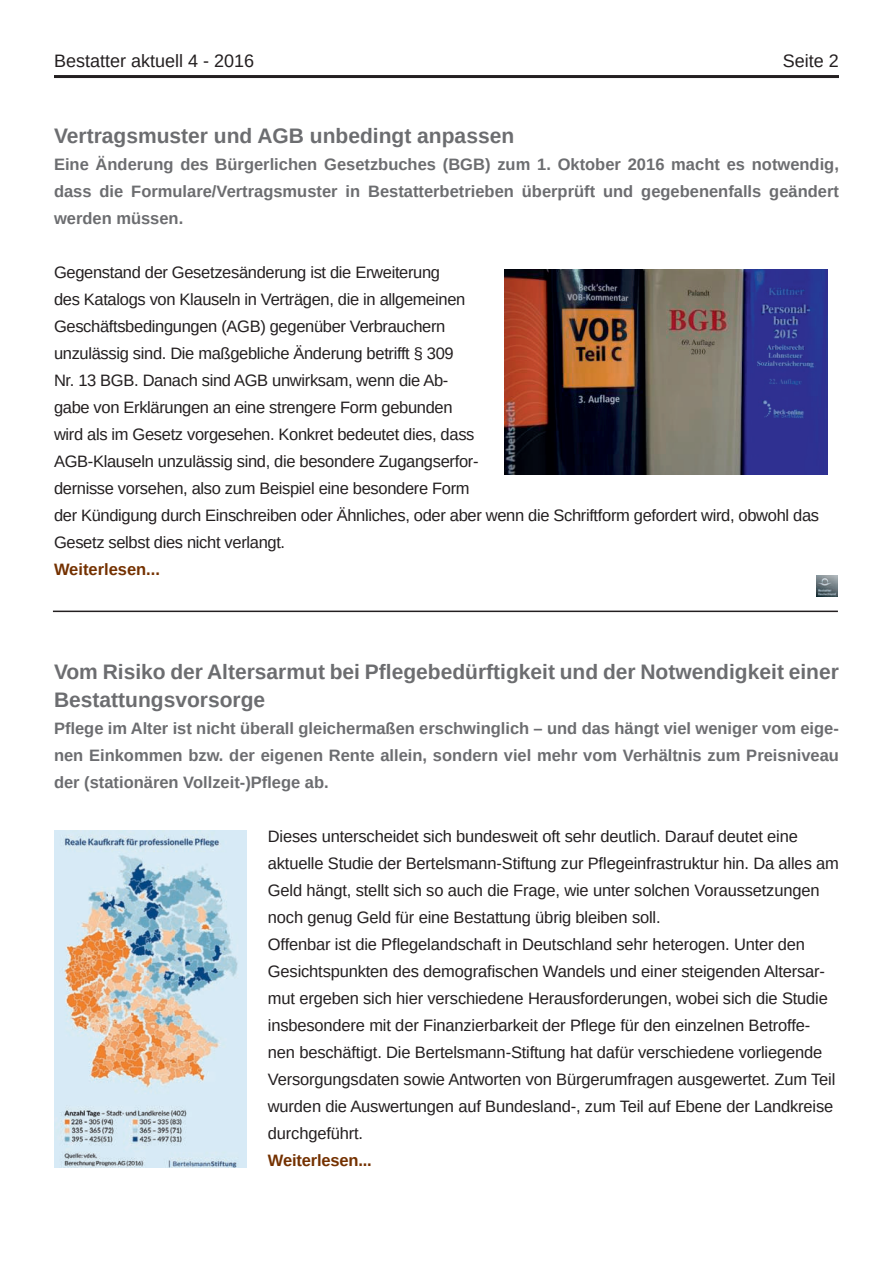
<style>
.page{position:relative;width:893px;height:1263px;background:#fff}
.page>*{position:absolute;margin:0;border:0;box-sizing:border-box;transform-origin:0 0}
.t1{font:700 21px/28.5px "Arimo";color:#6c6d70}
.t2{font:18px "Arimo";color:#231f20}
.t3{font:16.5px/27px "Arimo";letter-spacing:-.01em;color:#231f20}
.t4{font:700 16.5px/27px "Arimo";color:#6c6d70;text-align:justify}
.t5{font:700 16.5px "Arimo";letter-spacing:-.01em;color:#743100}
</style>
<div class="page">
<hr style="left:54px;top:75px;width:785px;height:3px;background:#231f20">
<hr style="left:53px;top:611px;width:785px;height:1px;background:#231f20">
<img style="left:817px;top:575px;width:21px;height:21px">
<img style="left:54px;top:831px;width:193px;height:336px">
<img style="left:504px;top:269px;width:323px;height:206px">
<p class="t2" style="left:54px;top:49px;width:202px">Bestatter aktuell 4 - 2016</p>
<p class="t2" style="left:783px;top:49px;width:58px">Seite 2</p>
<p class="t1" style="left:54px;top:122px;width:462px">Vertragsmuster und AGB unbedingt anpassen</p>
<p class="t4" style="left:54px;top:151px;width:786px">Eine Änderung des Bürgerlichen Gesetzbuches (BGB) zum 1. Oktober 2016 macht es notwendig, dass die Formulare/Vertragsmuster in Bestatterbetrieben überprüft und gegebenenfalls geändert werden müssen.</p>
<p class="t3" style="left:54px;top:259px;width:767px">Gegenstand der Gesetzesänderung ist die Erweiterung<br>des Katalogs von Klauseln in Verträgen, die in allgemeinen<br>Geschäftsbedingungen (AGB) gegenüber Verbrauchern<br>unzulässig sind. Die maßgebliche Änderung betrifft § 309<br>Nr. 13 BGB. Danach sind AGB unwirksam, wenn die Ab-<br>gabe von Erklärungen an eine strengere Form gebunden<br>wird als im Gesetz vorgesehen. Konkret bedeutet dies, dass<br>AGB-Klauseln unzulässig sind, die besondere Zugangserfor-<br>dernisse vorsehen, also zum Beispiel eine besondere Form<br>der Kündigung durch Einschreiben oder Ähnliches, oder aber wenn die Schriftform gefordert wird, obwohl das Gesetz selbst dies nicht verlangt.</p>
<p class="t5" style="left:54px;top:558px;width:108px">Weiterlesen...</p>
<p class="t1" style="left:54px;top:657px;width:786px">Vom Risiko der Altersarmut bei Pflegebedürftigkeit und der Notwendigkeit einer<br>Bestattungsvorsorge</p>
<p class="t4" style="left:54px;top:715px;width:786px">Pflege im Alter ist nicht überall gleichermaßen erschwinglich – und das hängt viel weniger vom eige&shy;nen Einkommen bzw. der eigenen Rente allein, sondern viel mehr vom Verhältnis zum Preisniveau der (stationären Vollzeit-)Pflege ab.</p>
<p class="t3" style="left:268px;top:823px;width:572px">Dieses unterscheidet sich bundesweit oft sehr deutlich. Darauf deutet eine aktuelle Studie der Bertelsmann-Stiftung zur Pflegeinfrastruktur hin. Da alles am Geld hängt, stellt sich so auch die Frage, wie unter solchen Voraussetzungen noch genug Geld für eine Bestattung übrig bleiben soll.<br>Offenbar ist die Pflegelandschaft in Deutschland sehr heterogen. Unter den Gesichtspunkten des demografischen Wandels und einer steigenden Altersar&shy;mut ergeben sich hier verschiedene Herausforderungen, wobei sich die Studie insbesondere mit der Finanzierbarkeit der Pflege für den einzelnen Betroffe&shy;nen beschäftigt. Die Bertelsmann-Stiftung hat dafür verschiedene vorliegende Versorgungsdaten sowie Antworten von Bürgerumfragen ausgewertet. Zum Teil wurden die Auswertungen auf Bundesland-, zum Teil auf Ebene der Landkreise durchgeführt.</p>
<p class="t5" style="left:268px;top:1149px;width:105px">Weiterlesen...</p>
</div>
